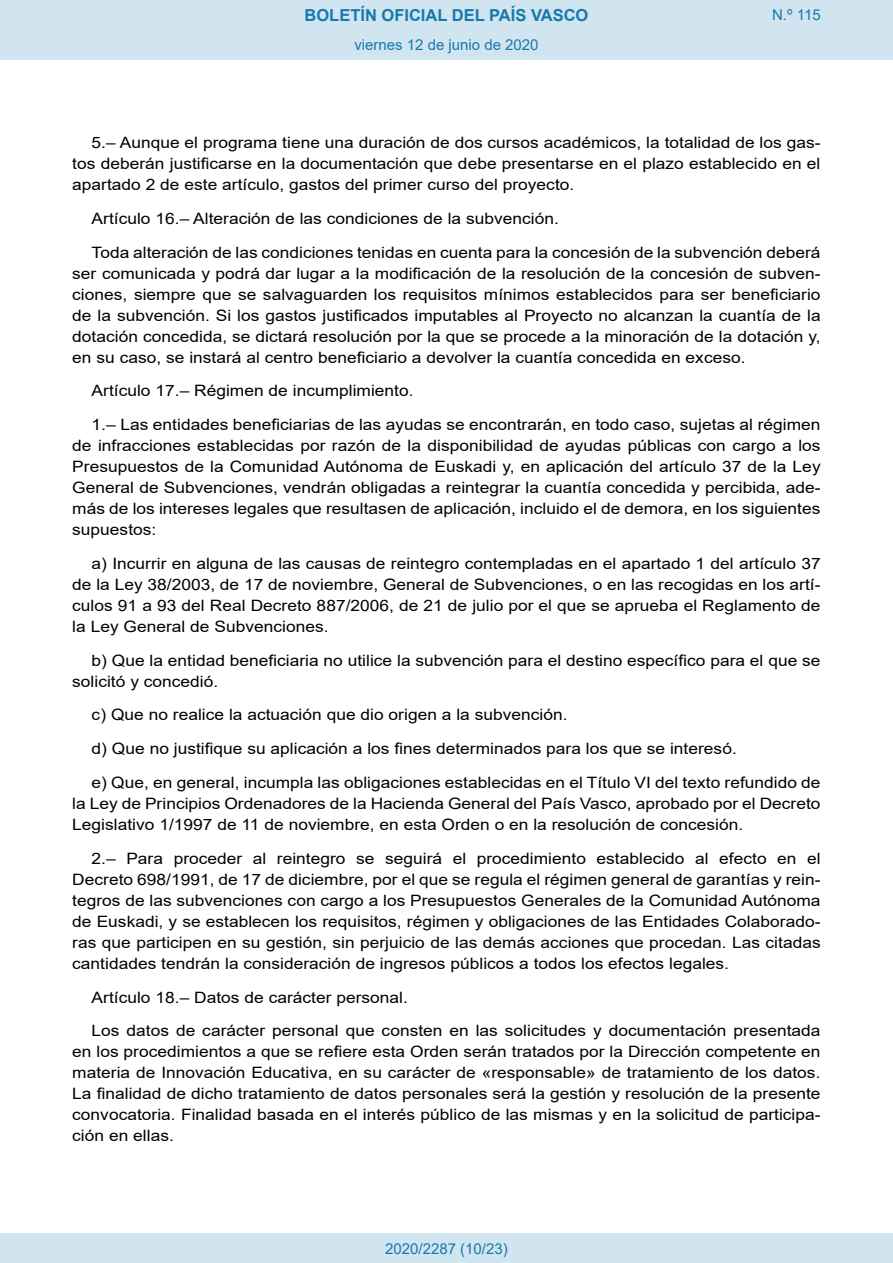
<style>
.page{position:relative;width:893px;height:1263px;background:#fff}
.page>*{position:absolute;margin:0;border:0;box-sizing:border-box;transform-origin:0 0}
.t1{font:700 16.5px "Arial";color:#1879ad}
.BOPVDetalle{font:15.6px/21px "Arial";color:#000;text-align:justify;scale:1.11 1}
.Paginacion_Centro{font:15px "Arial";color:#1879ad}
</style>
<div class="page">
<div style="left:0;top:0;width:893px;height:60px;background:#d0e5f0"></div>
<div style="left:0;top:1233px;width:893px;height:30px;background:#d0e5f0"></div>
<p class="t1" style="left:305px;top:3px;width:285px">BOLETÍN OFICIAL DEL PAÍS VASCO</p>
<p class="Paginacion_Centro" style="left:354px;top:35px;width:186px">viernes 12 de junio de 2020</p>
<p class="Paginacion_Centro" style="left:772px;top:5px;width:50px">N.º 115</p>
<p class="BOPVDetalle" style="left:72px;top:132px;width:676px;text-indent:19px">5.– Aunque el programa tiene una duración de dos cursos académicos, la totalidad de los gas&shy;tos deberán justificarse en la documentación que debe presentarse en el plazo establecido en el apartado 2 de este artículo, gastos del primer curso del proyecto.</p>
<p class="BOPVDetalle" style="left:92px;top:208px;width:422px">Artículo 16.– Alteración de las condiciones de la subvención.</p>
<p class="BOPVDetalle" style="left:72px;top:242px;width:676px;text-indent:19px">Toda alteración de las condiciones tenidas en cuenta para la concesión de la subvención deberá ser comunicada y podrá dar lugar a la modificación de la resolución de la concesión de subven&shy;ciones, siempre que se salvaguarden los requisitos mínimos establecidos para ser beneficiario de la subvención. Si los gastos justificados imputables al Proyecto no alcanzan la cuantía de la dotación concedida, se dictará resolución por la que se procede a la minoración de la dotación y, en su caso, se instará al centro beneficiario a devolver la cuantía concedida en exceso.</p>
<p class="BOPVDetalle" style="left:92px;top:380px;width:292px">Artículo 17.– Régimen de incumplimiento.</p>
<p class="BOPVDetalle" style="left:72px;top:414px;width:676px;text-indent:19px">1.– Las entidades beneficiarias de las ayudas se encontrarán, en todo caso, sujetas al régimen de infracciones establecidas por razón de la disponibilidad de ayudas públicas con cargo a los Presupuestos de la Comunidad Autónoma de Euskadi y, en aplicación del artículo 37 de la Ley General de Subvenciones, vendrán obligadas a reintegrar la cuantía concedida y percibida, ade&shy;más de los intereses legales que resultasen de aplicación, incluido el de demora, en los siguientes supuestos:</p>
<p class="BOPVDetalle" style="left:72px;top:553px;width:676px;text-indent:19px">a) Incurrir en alguna de las causas de reintegro contempladas en el apartado 1 del artículo 37 de la Ley 38/2003, de 17 de noviembre, General de Subvenciones, o en las recogidas en los artí&shy;culos 91 a 93 del Real Decreto 887/2006, de 21 de julio por el que se aprueba el Reglamento de la Ley General de Subvenciones.</p>
<p class="BOPVDetalle" style="left:72px;top:650px;width:676px;text-indent:19px">b) Que la entidad beneficiaria no utilice la subvención para el destino específico para el que se solicitó y concedió.</p>
<p class="BOPVDetalle" style="left:92px;top:704px;width:430px">c) Que no realice la actuación que dio origen a la subvención.</p>
<p class="BOPVDetalle" style="left:92px;top:738px;width:583px">d) Que no justifique su aplicación a los fines determinados para los que se interesó.</p>
<p class="BOPVDetalle" style="left:72px;top:772px;width:676px;text-indent:19px">e) Que, en general, incumpla las obligaciones establecidas en el Título VI del texto refundido de la Ley de Principios Ordenadores de la Hacienda General del País Vasco, aprobado por el Decreto Legislativo 1/1997 de 11 de noviembre, en esta Orden o en la resolución de concesión.</p>
<p class="BOPVDetalle" style="left:72px;top:848px;width:676px;text-indent:19px">2.– Para proceder al reintegro se seguirá el procedimiento establecido al efecto en el Decreto 698/1991, de 17 de diciembre, por el que se regula el régimen general de garantías y rein&shy;tegros de las subvenciones con cargo a los Presupuestos Generales de la Comunidad Autónoma de Euskadi, y se establecen los requisitos, régimen y obligaciones de las Entidades Colaborado&shy;ras que participen en su gestión, sin perjuicio de las demás acciones que procedan. Las citadas cantidades tendrán la consideración de ingresos públicos a todos los efectos legales.</p>
<p class="BOPVDetalle" style="left:92px;top:986px;width:286px">Artículo 18.– Datos de carácter personal.</p>
<p class="BOPVDetalle" style="left:72px;top:1020px;width:676px;text-indent:19px">Los datos de carácter personal que consten en las solicitudes y documentación presentada en los procedimientos a que se refiere esta Orden serán tratados por la Dirección competente en materia de Innovación Educativa, en su carácter de «responsable» de tratamiento de los datos.<br>La finalidad de dicho tratamiento de datos personales será la gestión y resolución de la presente convocatoria. Finalidad basada en el interés público de las mismas y en la solicitud de participa&shy;ción en ellas.</p>
<p class="Paginacion_Centro" style="left:385px;top:1238px;width:124px">2020/2287 (10/23)</p>
</div>
